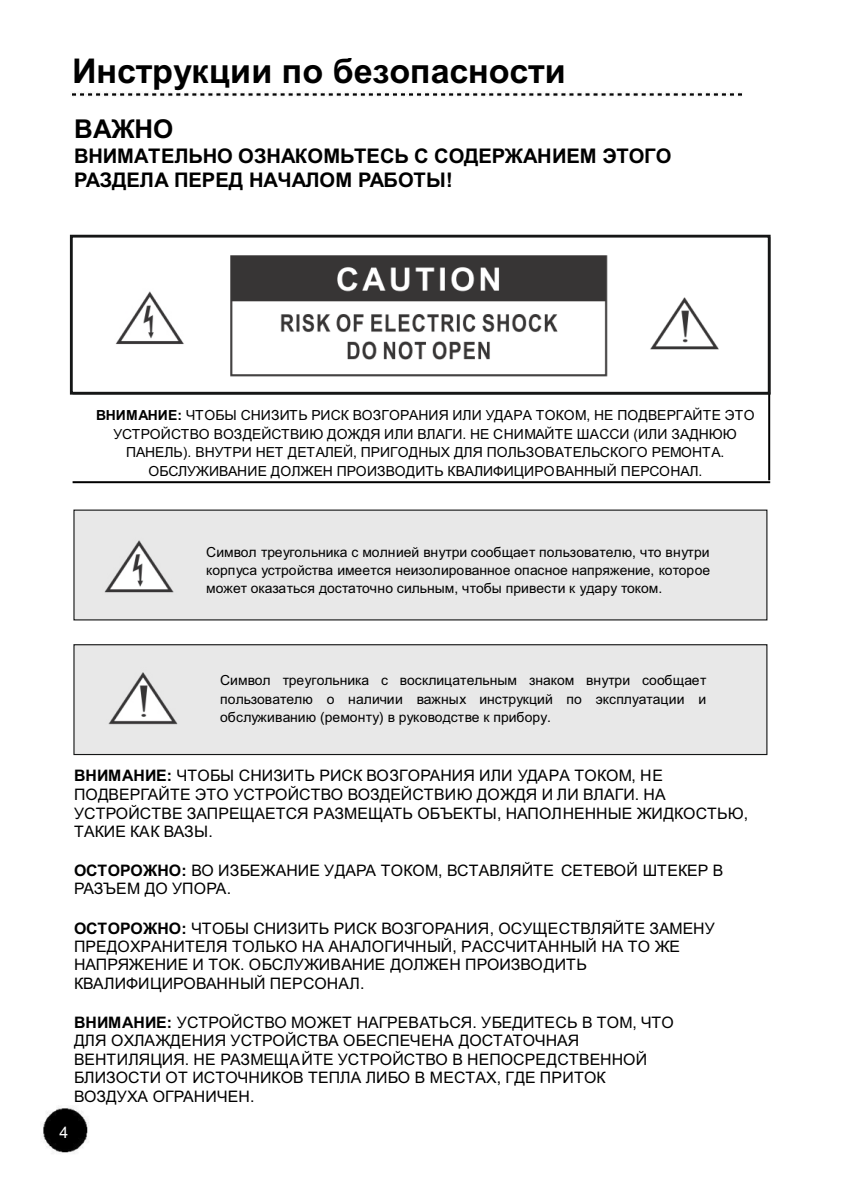
<style>
.page{position:relative;width:841px;height:1191px;background:#fff}
.page>*{position:absolute;margin:0;border:0;box-sizing:border-box;transform-origin:0 0}
.t1{font:700 34px "Arial";color:#000}
.t2{font:700 26px "Arial";letter-spacing:-.01em;color:#000}
.t3{font:700 20.2px/23px "Arial";color:#000}
.t4{font:15.8px/18.4px "Arial";color:#000}
.t5{font:15.8px "Arial";color:#fff}
.t6{font:14px/18.2px "Arial";color:#000;text-align:justify}
.s1{font-weight:700}
</style>
<div class="page">
<div style="left:73px;top:644px;width:694px;height:111px;background:#e8e8e8"></div>
<div style="left:73px;top:509px;width:694px;height:112px;background:#e8e8e8"></div>
<img style="left:70px;top:92px;width:672px;height:5px">
<hr style="left:767px;top:237px;width:2px;height:243px;background:#000">
<hr style="left:72px;top:481px;width:697px;height:2px;background:#000">
<img style="left:41px;top:1107px;width:48px;height:46px">
<img style="left:102px;top:532px;width:74px;height:62px">
<img style="left:106px;top:667px;width:73px;height:62px">
<div style="left:70px;top:235px;width:700px;height:159px;border:3px solid #151616"></div>
<img style="left:230px;top:255px;width:378px;height:122px">
<img style="left:115px;top:291px;width:69px;height:54px">
<img style="left:650px;top:297px;width:69px;height:53px">
<h1 class="t1" style="left:72px;top:58px;width:495px">Инструкции по безопасности</h1>
<h2 class="t2" style="left:74px;top:119px;width:101px">ВАЖНО</h2>
<p class="t3" style="left:74px;top:147px;width:598px">ВНИМАТЕЛЬНО ОЗНАКОМЬТЕСЬ С СОДЕРЖАНИЕМ ЭТОГО<br>РАЗДЕЛА ПЕРЕД НАЧАЛОМ РАБОТЫ!</p>
<p class="t6" style="left:96px;top:407px;width:659px;text-align:center"><span class="s1">ВНИМАНИЕ:</span> ЧТОБЫ СНИЗИТЬ РИСК ВОЗГОРАНИЯ ИЛИ УДАРА ТОКОМ, НЕ ПОДВЕРГАЙТЕ ЭТО УСТРОЙСТВО ВОЗДЕЙСТВИЮ ДОЖДЯ ИЛИ ВЛАГИ. НЕ СНИМАЙТЕ ШАССИ (ИЛИ ЗАДНЮЮ ПАНЕЛЬ). ВНУТРИ НЕТ ДЕТАЛЕЙ, ПРИГОДНЫХ ДЛЯ ПОЛЬЗОВАТЕЛЬСКОГО РЕМОНТА.<br>ОБСЛУЖИВАНИЕ ДОЛЖЕН ПРОИЗВОДИТЬ КВАЛИФИЦИРОВАННЫЙ ПЕРСОНАЛ.</p>
<p class="t6" style="left:206px;top:543px;width:505px">Символ треугольника с молнией внутри сообщает пользователю, что внутри корпуса устройства имеется неизолированное опасное напряжение, которое может оказаться достаточно сильным, чтобы привести к удару током.</p>
<p class="t6" style="left:220px;top:672px;width:487px">Символ треугольника с восклицательным знаком внутри сообщает пользователю о наличии важных инструкций по эксплуатации и обслуживанию (ремонту) в руководстве к прибору.</p>
<p class="t4" style="left:74px;top:768px;width:675px"><span class="s1">ВНИМАНИЕ:</span> ЧТОБЫ СНИЗИТЬ РИСК ВОЗГОРАНИЯ ИЛИ УДАРА ТОКОМ, НЕ ПОДВЕРГАЙТЕ ЭТО УСТРОЙСТВО ВОЗДЕЙСТВИЮ ДОЖДЯ И ЛИ ВЛАГИ. НА УСТРОЙСТВЕ ЗАПРЕЩАЕТСЯ РАЗМЕЩАТЬ ОБЪЕКТЫ, НАПОЛНЕННЫЕ ЖИДКОСТЬЮ, ТАКИЕ КАК ВАЗЫ.</p>
<p class="t4" style="left:74px;top:862px;width:650px"><span class="s1">ОСТОРОЖНО:</span> ВО ИЗБЕЖАНИЕ УДАРА ТОКОМ, ВСТАВЛЯЙТЕ СЕТЕВОЙ ШТЕКЕР В<br>РАЗЪЕМ ДО УПОРА.</p>
<p class="t4" style="left:74px;top:920px;width:641px"><span class="s1">ОСТОРОЖНО:</span> ЧТОБЫ СНИЗИТЬ РИСК ВОЗГОРАНИЯ, ОСУЩЕСТВЛЯЙТЕ ЗАМЕНУ ПРЕДОХРАНИТЕЛЯ ТОЛЬКО НА АНАЛОГИЧНЫЙ, РАССЧИТАННЫЙ НА ТО ЖЕ НАПРЯЖЕНИЕ И ТОК. ОБСЛУЖИВАНИЕ ДОЛЖЕН ПРОИЗВОДИТЬ КВАЛИФИЦИРОВАННЫЙ ПЕРСОНАЛ.</p>
<p class="t4" style="left:74px;top:1014px;width:601px"><span class="s1">ВНИМАНИЕ:</span> УСТРОЙСТВО МОЖЕТ НАГРЕВАТЬСЯ. УБЕДИТЕСЬ В ТОМ, ЧТО ДЛЯ ОХЛАЖДЕНИЯ УСТРОЙСТВА ОБЕСПЕЧЕНА ДОСТАТОЧНАЯ ВЕНТИЛЯЦИЯ. НЕ РАЗМЕЩАЙТЕ УСТРОЙСТВО В НЕПОСРЕДСТВЕННОЙ БЛИЗОСТИ ОТ ИСТОЧНИКОВ ТЕПЛА ЛИБО В МЕСТАХ, ГДЕ ПРИТОК ВОЗДУХА ОГРАНИЧЕН.</p>
<p class="t5" style="left:59px;top:1126px;width:10px">4</p>
</div>
